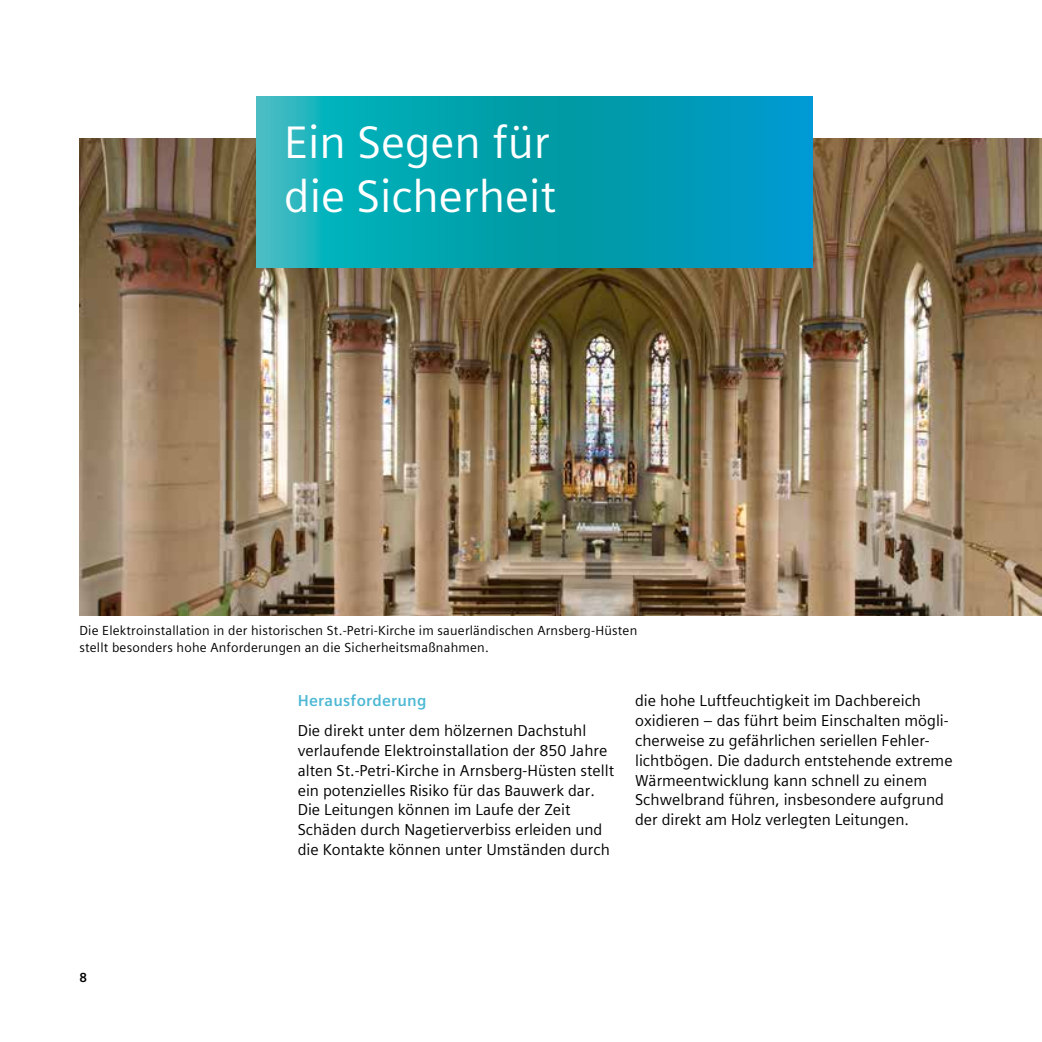
<style>
.page{position:relative;width:1042px;height:1042px;background:#fff}
.page>*{position:absolute;margin:0;border:0;box-sizing:border-box;transform-origin:0 0}
.t1{font:45.5px/54.6px "Siemens Sans Global";color:#fff}
.t2{font:15.75px/19.8px "Siemens Sans Global";color:#000}
.t3{font:700 15.75px "Siemens Sans Global";letter-spacing:.015em;color:#4db8d4}
.t4{font:13.12px/17.2px "Siemens Sans Global";letter-spacing:.015em;color:#000}
.t5{font:700 13.12px "Siemens Sans Global";color:#000}
</style>
<div class="page">
<img style="left:79px;top:139px;width:963px;height:476px">
<svg style="left:256px;top:97px;width:556px;height:171px;background:#06a2b5"></svg>
<h1 class="t1" style="left:284px;top:115px;width:273px">Ein Segen für die Sicherheit</h1>
<p class="t4" style="left:79px;top:622px;width:559px">Die Elektroinstallation in der historischen St.-Petri-Kirche im sauerländischen Arnsberg-Hüsten stellt besonders hohe Anforderungen an die Sicherheitsmaßnahmen.</p>
<p class="t3" style="left:298px;top:688px;width:130px">Herausforderung</p>
<p class="t2" style="left:298px;top:721px;width:318px">Die direkt unter dem hölzernen Dachstuhl verlaufende Elektroinstallation der 850 Jahre alten St.-Petri-Kirche in Arnsberg-Hüsten stellt ein potenzielles Risiko für das Bauwerk dar.<br>Die Leitungen können im Laufe der Zeit Schäden durch Nagetierverbiss erleiden und die Kontakte können unter Umständen durch</p>
<p class="t2" style="left:635px;top:691px;width:319px">die hohe Luftfeuchtigkeit im Dachbereich oxidieren – das führt beim Einschalten mögli&shy;cherweise zu gefährlichen seriellen Fehler&shy;lichtbögen. Die dadurch entstehende extreme Wärmeentwicklung kann schnell zu einem Schwelbrand führen, insbesondere aufgrund der direkt am Holz verlegten Leitungen.</p>
<p class="t5" style="left:79px;top:967px;width:9px">8</p>
</div>
